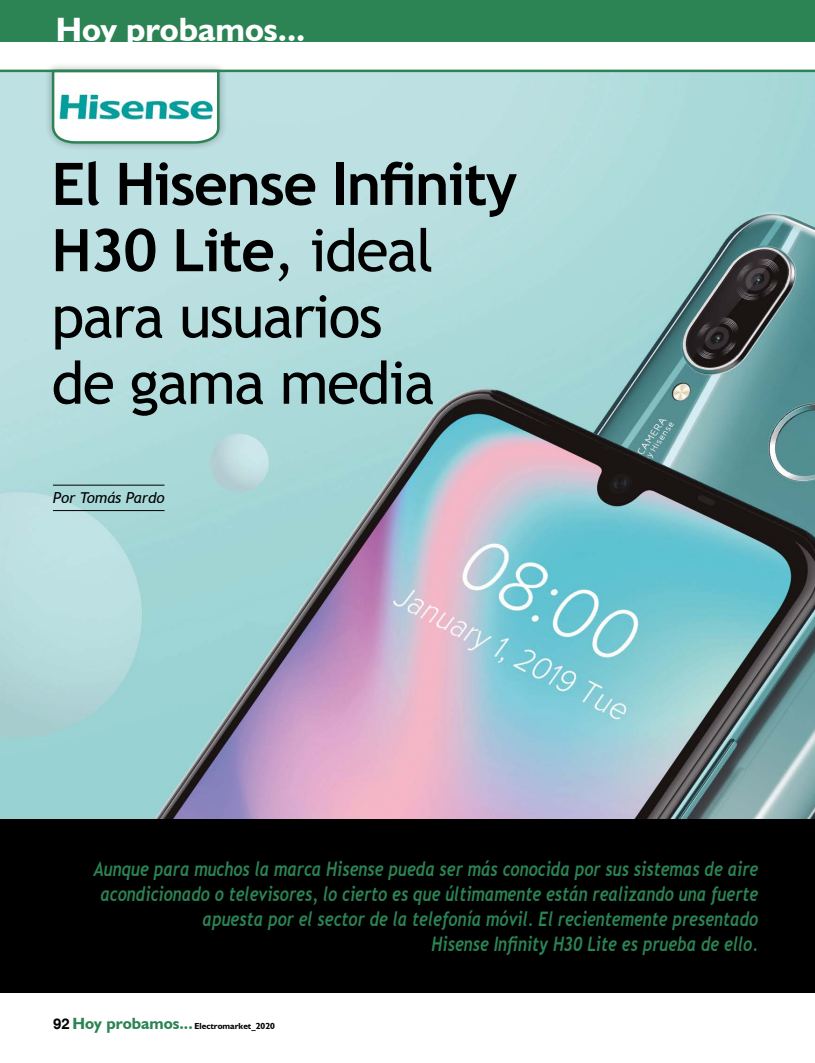
<style>
.page{position:relative;width:815px;height:1063px;background:#fff}
.page>*{position:absolute;margin:0;border:0;box-sizing:border-box;transform-origin:0 0}
.t1{font:58.75px/66.2px "Trebuchet MS";letter-spacing:-.025em;color:#000}
.t2{font:700 33.75px "Humanist 521 BT";color:#fff}
.t3{font:italic 700 20px/25px "Trebuchet";color:#2c8354;text-align:right;scale:.8 1}
.t4{font:italic 15px "Trebuchet MS";color:#000}
.t5{font:700 8.75px "Humanist 521 BT";color:#000}
.s1{font-weight:700}
.s2{font-family:"Helvetica";font-size:15px}
.s3{font-size:16.25px;color:#2c8354}
</style>
<div class="page">
<div style="left:0;top:0;width:815px;height:41px;background:#2c8354"></div>
<img style="left:0;top:72px;width:815px;height:748px">
<div style="left:0;top:820px;width:815px;height:173px;background:#000"></div>
<div style="left:44px;top:62px;width:184px;height:90px;background:#000;opacity:.3"></div>
<svg style="left:51px;top:69px;width:170px;height:76px"></svg>
<hr style="left:53px;top:485px;width:112px;height:1px;background:#000">
<hr style="left:53px;top:510px;width:112px;height:1px;background:#000">
<hr style="left:0;top:70px;width:815px;height:2px;background:#2c8354">
<img style="left:57px;top:83px;width:159px;height:49px">
<h2 class="t2" style="left:56px;top:9px;width:251px">Hoy probamos...</h2>
<h1 class="t1" style="left:52px;top:151px;width:467px"><span class="s1">El Hisense Infinity<br>H30 Lite</span>, ideal para usuarios<br>de gama media</h1>
<p class="t4" style="left:53px;top:489px;width:113px">Por Tomás Pardo</p>
<p class="t3" style="left:94px;top:857px;width:832px">Aunque para muchos la marca Hisense pueda ser más conocida por sus sistemas de aire acondicionado o televisores, lo cierto es que últimamente están realizando una fuerte apuesta por el sector de la telefonía móvil. El recientemente presentado<br>Hisense Infinity H30 Lite es prueba de ello.</p>
<p class="t5" style="left:53px;top:1021px;width:223px"><span class="s2">92</span> <span class="s3">Hoy probamos...</span> Electromarket_2020</p>
</div>
